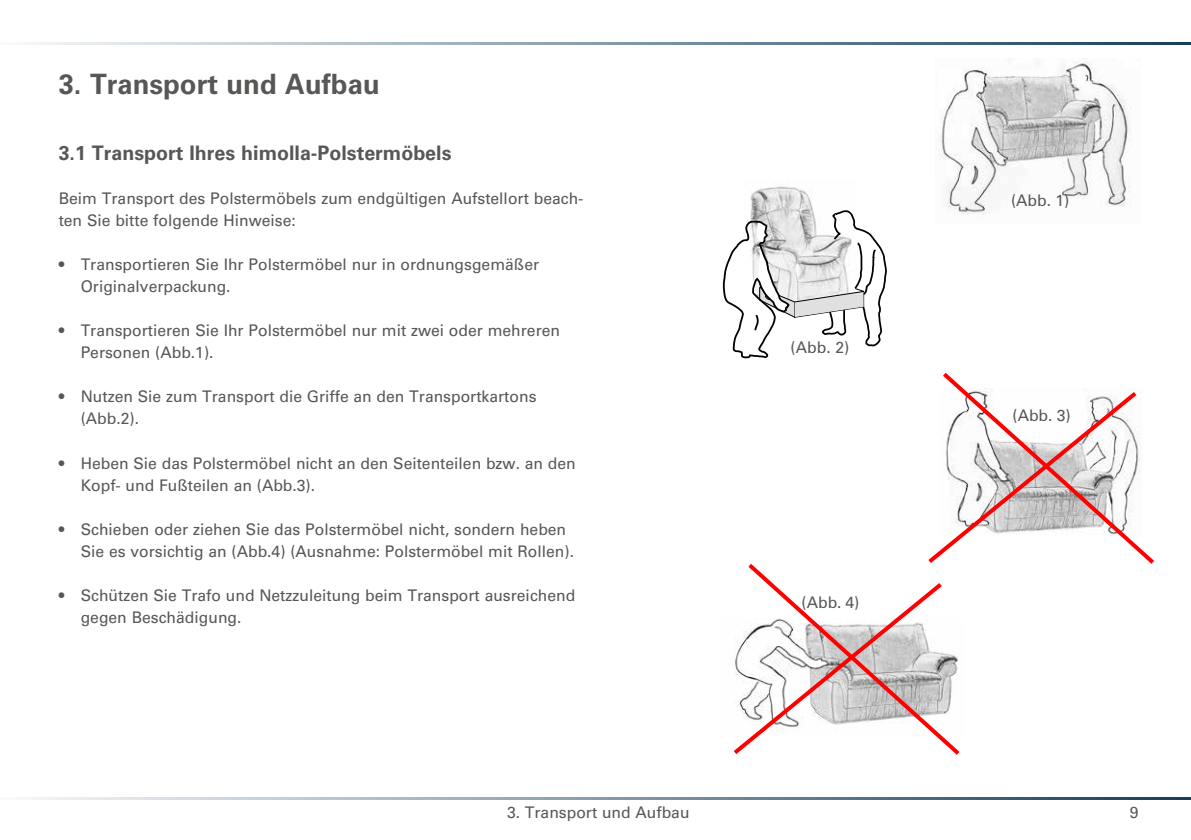
<style>
.page{position:relative;width:1191px;height:840px;background:#fff}
.page>*{position:absolute;margin:0;border:0;box-sizing:border-box;transform-origin:0 0}
.t1{font:700 28px "Univers";color:#575756}
.t2{font:700 20px "Univers";color:#575756}
.t3{font:16px/22px "Univers";color:#575756}
</style>
<div class="page">
<svg style="left:26px;top:43px;width:1165px;height:2px;background:#859aa9"></svg>
<svg style="left:26px;top:797px;width:1165px;height:2px;background:#859aa9"></svg>
<img style="left:750px;top:186px;width:63px;height:22px">
<svg style="left:722px;top:208px;width:165px;height:151px"></svg>
<img style="left:939px;top:61px;width:192px;height:154px">
<svg style="left:733px;top:633px;width:11px;height:121px"></svg>
<svg style="left:744px;top:564px;width:216px;height:191px"></svg>
<svg style="left:938px;top:372px;width:216px;height:195px"></svg>
<h1 class="t1" style="left:59px;top:68px;width:322px">3. Transport und Aufbau</h1>
<p class="t2" style="left:59px;top:141px;width:394px">3.1 Transport Ihres himolla-Polstermöbels</p>
<p class="t3" style="left:59px;top:187px;width:526px">Beim Transport des Polstermöbels zum endgültigen Aufstellort beach&shy;ten Sie bitte folgende Hinweise:</p>
<p class="t3" style="left:81px;top:253px;width:460px;text-indent:-22px">• Transportieren Sie Ihr Polstermöbel nur in ordnungsgemäßer<br>Originalverpackung.</p>
<p class="t3" style="left:81px;top:319px;width:481px;text-indent:-22px">• Transportieren Sie Ihr Polstermöbel nur mit zwei oder mehreren<br>Personen (Abb.1).</p>
<p class="t3" style="left:81px;top:385px;width:457px;text-indent:-22px">• Nutzen Sie zum Transport die Griffe an den Transportkartons (Abb.2).</p>
<p class="t3" style="left:81px;top:451px;width:496px;text-indent:-22px">• Heben Sie das Polstermöbel nicht an den Seitenteilen bzw. an den<br>Kopf- und Fußteilen an (Abb.3).</p>
<p class="t3" style="left:81px;top:517px;width:495px;text-indent:-22px">• Schieben oder ziehen Sie das Polstermöbel nicht, sondern heben<br>Sie es vorsichtig an (Abb.4) (Ausnahme: Polstermöbel mit Rollen).</p>
<p class="t3" style="left:81px;top:583px;width:496px;text-indent:-22px">• Schützen Sie Trafo und Netzzuleitung beim Transport ausreichend gegen Beschädigung.</p>
<p class="t3" style="left:790px;top:336px;width:60px">(Abb. 2)</p>
<p class="t3" style="left:801px;top:591px;width:59px">(Abb. 4)</p>
<p class="t3" style="left:1011px;top:190px;width:60px">(Abb. 1)</p>
<p class="t3" style="left:1012px;top:404px;width:60px">(Abb. 3)</p>
<p class="t3" style="left:507px;top:800px;width:184px">3. Transport und Aufbau</p>
<p class="t3" style="left:1129px;top:800px;width:10px">9</p>
</div>
